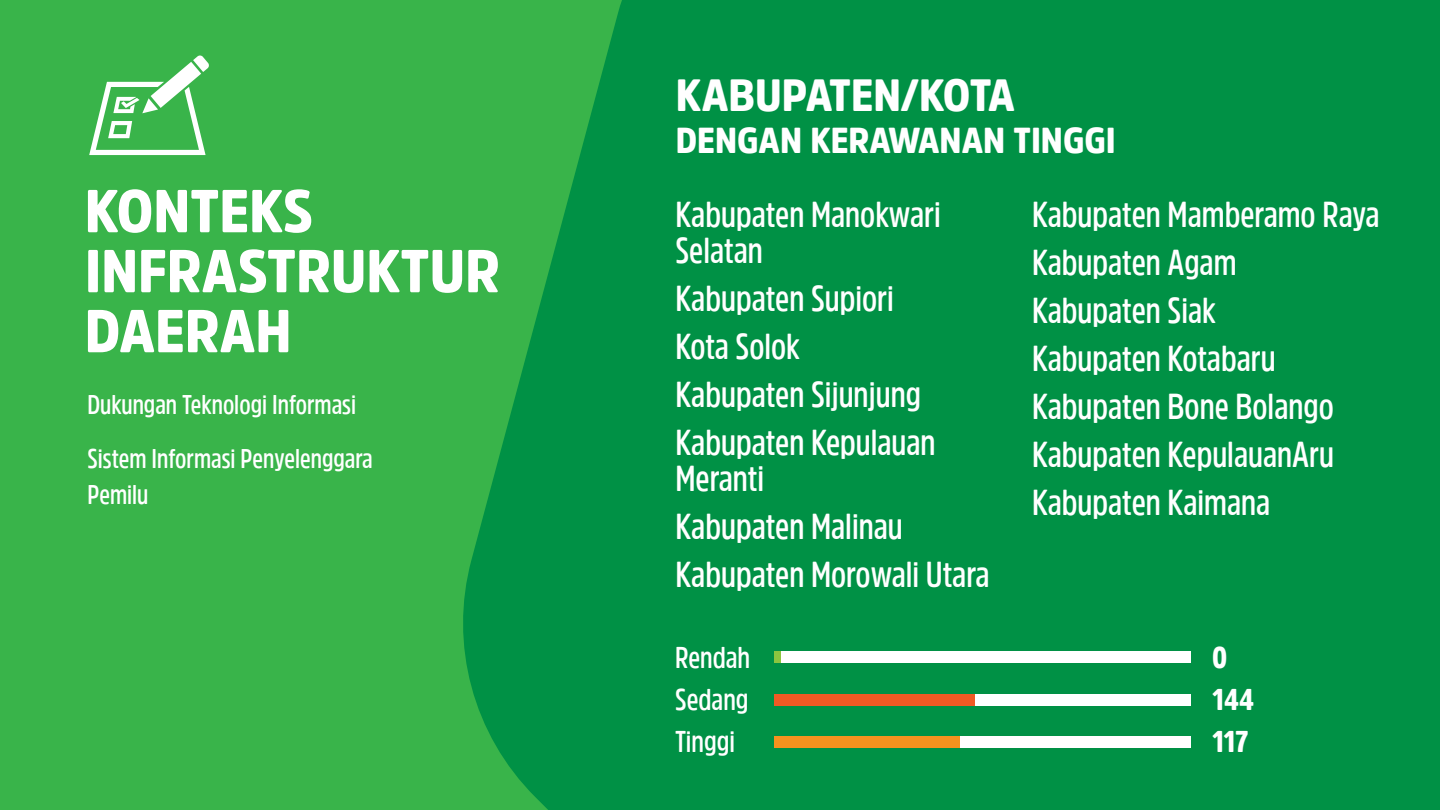
<style>
.page{position:relative;width:1440px;height:810px;background:#39b44a}
.page>*{position:absolute;margin:0;border:0;box-sizing:border-box;transform-origin:0 0}
.t1{font:900 60px/60px "Amsi Pro Narw";color:#fff}
.t2{font:900 45px "Amsi Pro Narw";color:#fff}
.t3{font:600 36px/48px "Amsi Pro Cond";color:#fff}
.t4{font:900 36px "Amsi Pro Narw";color:#fff}
.t5{font:600 30px/42px "Amsi Pro Cond";color:#fff;text-align:justify}
.t6{font:900 30px/42px "Amsi Pro Cond";color:#fff}
.t7{font:600 27px/54px "Amsi Pro Cond";color:#fff}
</style>
<div class="page">
<div style="left:463px;top:0;width:977px;height:810px;background:#009145"></div>
<div style="left:774px;top:651px;width:416px;height:12px;background:#fff"></div>
<div style="left:774px;top:651px;width:7px;height:12px;background:#8bc53f"></div>
<div style="left:774px;top:694px;width:416px;height:12px;background:#fff"></div>
<div style="left:774px;top:694px;width:201px;height:12px;background:#f05a24"></div>
<div style="left:774px;top:736px;width:416px;height:12px;background:#fff"></div>
<div style="left:774px;top:736px;width:185px;height:12px;background:#f6921e"></div>
<svg style="left:89px;top:55px;width:120px;height:100px"></svg>
<h1 class="t1" style="left:85px;top:180px;width:417px">KONTEKS<br>INFRASTRUKTUR<br>DAERAH</h1>
<p class="t7" style="left:87px;top:376px;width:287px">Dukungan Teknologi Informasi<br>Sistem Informasi Penyelenggara</p>
<p class="t7" style="left:87px;top:466px;width:62px">Pemilu</p>
<p class="t2" style="left:676px;top:64px;width:341px">KABUPATEN/KOTA</p>
<p class="t4" style="left:676px;top:116px;width:442px">DENGAN KERAWANAN TINGGI</p>
<p class="t3" style="left:675px;top:195px;width:267px;line-height:36px">Kabupaten Manokwari<br>Selatan</p>
<p class="t3" style="left:675px;top:273px;width:262px">Kabupaten Supiori<br>Kota Solok<br>Kabupaten Sijunjung<br>Kabupaten Kepulauan</p>
<p class="t3" style="left:675px;top:453px;width:316px">Meranti<br>Kabupaten Malinau<br>Kabupaten Morowali Utara</p>
<p class="t3" style="left:1032px;top:189px;width:349px">Kabupaten Mamberamo Raya<br>Kabupaten Agam<br>Kabupaten Siak<br>Kabupaten Kotabaru<br>Kabupaten Bone Bolango<br>Kabupaten KepulauanAru<br>Kabupaten Kaimana</p>
<p class="t5" style="left:675px;top:636px;width:77px">Rendah Sedang Tinggi</p>
<p class="t6" style="left:1212px;top:636px;width:43px">0<br>144<br>117</p>
</div>
